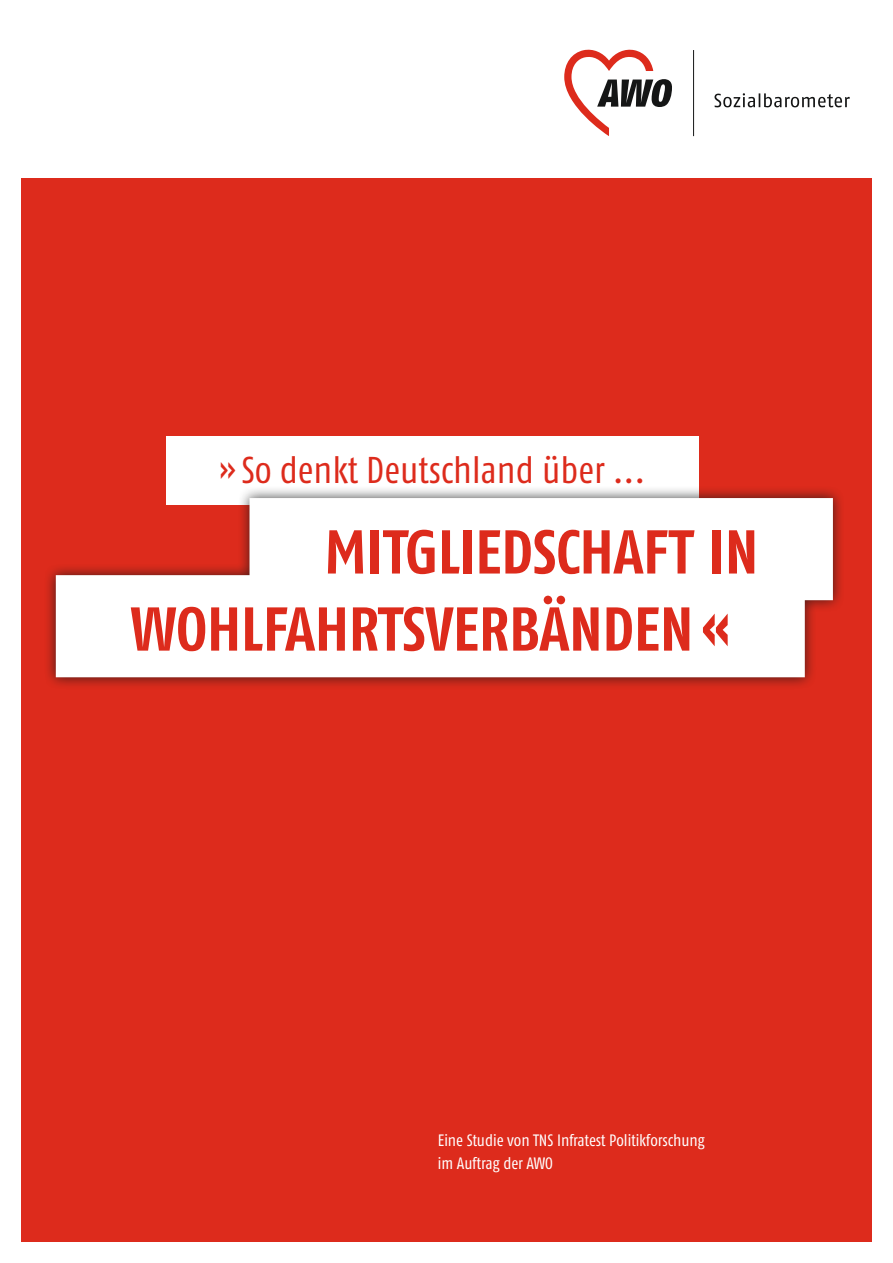
<style>
.page{position:relative;width:893px;height:1263px;background:#fff}
.page>*{position:absolute;margin:0;border:0;box-sizing:border-box;transform-origin:0 0}
.t1{font:700 61.8px/77.1px "Fago Co";color:#dd2b1c}
.t2{font:37.35px "Fago Co Regular Tf";color:#dd2b1c}
.t3{font:16.5px/22.5px "Fago Co Regular Tf";color:#fff}
</style>
<div class="page">
<div style="left:21px;top:179px;width:851px;height:1063px;background:#dd2b1c"></div>
<svg style="left:564px;top:49px;width:108px;height:87px"></svg>
<hr style="left:693px;top:50px;width:1px;height:86px;background:#151616">
<svg style="left:714px;top:93px;width:136px;height:14px"></svg>
<div style="left:166px;top:436px;width:533px;height:69px;background:#fff"></div>
<div style="left:44px;top:486px;width:801px;height:203px;background:#151616;opacity:.78"></div>
<svg style="left:56px;top:498px;width:777px;height:179px;background:#fae5e3"></svg>
<h2 class="t2" style="left:219px;top:449px;width:428px">» So denkt Deutschland über ...</h2>
<h1 class="t1" style="left:130px;top:513px;width:629px;text-indent:194px">MITGLIEDSCHAFT IN<br>WOHLFAHRTSVERBÄNDEN«</h1>
<p class="t3" style="left:438px;top:1129px;width:268px">Eine Studie von TNS Infratest Politikforschung im Auftrag der AWO</p>
</div>
